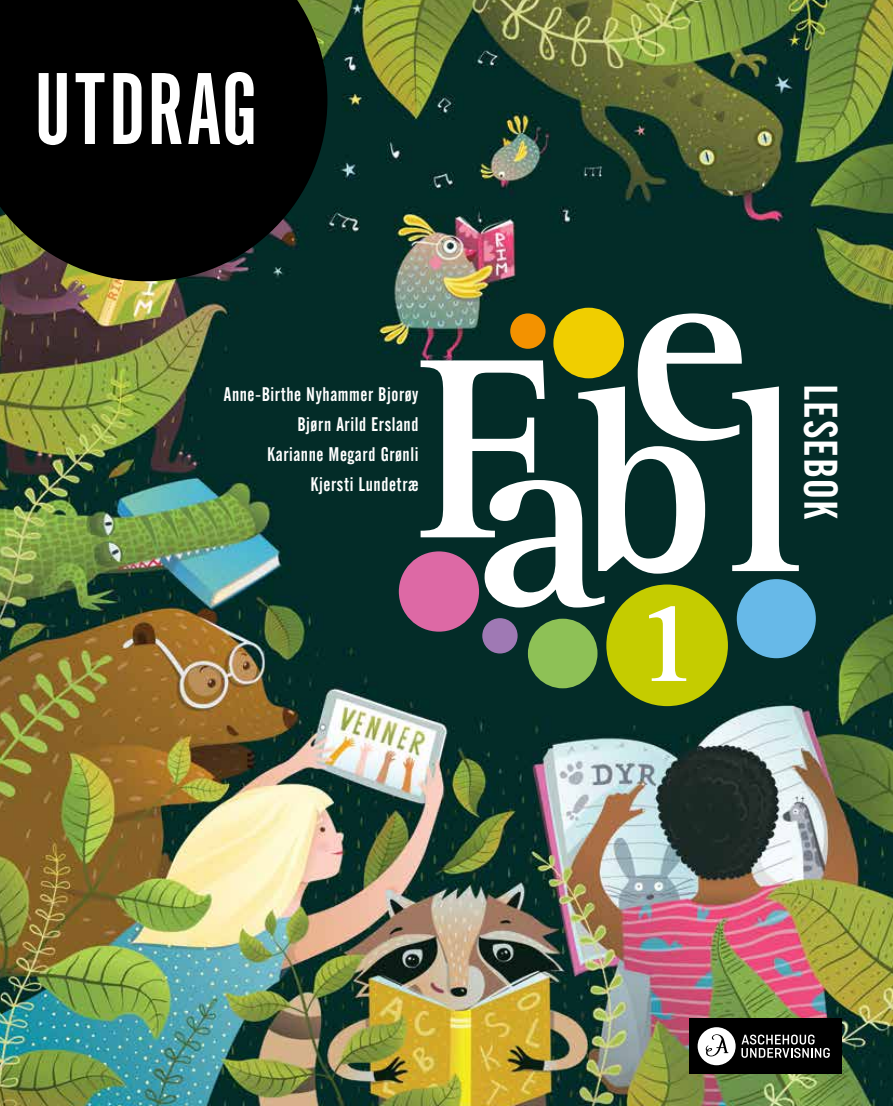
<style>
.page{position:relative;width:893px;height:1106px;background:#fff}
.page>*{position:absolute;margin:0;border:0;box-sizing:border-box;transform-origin:0 0}
.t1{font:106.5px "Alternate Gothic No 1";letter-spacing:.03em;color:#fff}
.t2{font:46.65px "Alternate Gothic No 2 BT";letter-spacing:.03em;color:#fff}
.t3{font:19.5px/30px "Alternate Gothic No 2 BT";letter-spacing:.03em;color:#fff;text-align:right}
</style>
<div class="page">
<img style="left:0;top:0;width:893px;height:1106px">
<div style="left:689px;top:1018px;width:152px;height:56px;background:#000"></div>
<svg style="left:741px;top:1034px;width:89px;height:23px"></svg>
<div style="left:698px;top:1027px;width:38px;height:38px;background:#fff;border-radius:50%"></div>
<svg style="left:706px;top:1034px;width:22px;height:22px"></svg>
<div style="left:528px;top:618px;width:69px;height:70px;background:#8ec156;border-radius:50%"></div>
<div style="left:553px;top:308px;width:71px;height:70px;background:#f0ce00;border-radius:50%"></div>
<div style="left:737px;top:579px;width:79px;height:79px;background:#67b9e8;border-radius:50%"></div>
<div style="left:606px;top:584px;width:122px;height:122px;background:#c5cc00;border-radius:50%"></div>
<div style="left:399px;top:551px;width:80px;height:80px;background:#dd69a5;border-radius:50%"></div>
<svg style="left:421px;top:313px;width:378px;height:368px"></svg>
<svg style="left:0;top:0;width:327px;height:281px;background:#070906"></svg>
<h1 class="t1" style="left:34px;top:37px;width:224px">UTDRAG</h1>
<p class="t3" style="left:224px;top:380px;width:196px">Anne-Birthe Nyhammer Bjorøy<br>Bjørn Arild Ersland<br>Karianne Megard Grønli<br>Kjersti Lundetræ</p>
<h2 class="t2" style="left:847px;top:384px;width:137px;rotate:90deg">LESEBOK</h2>
</div>
